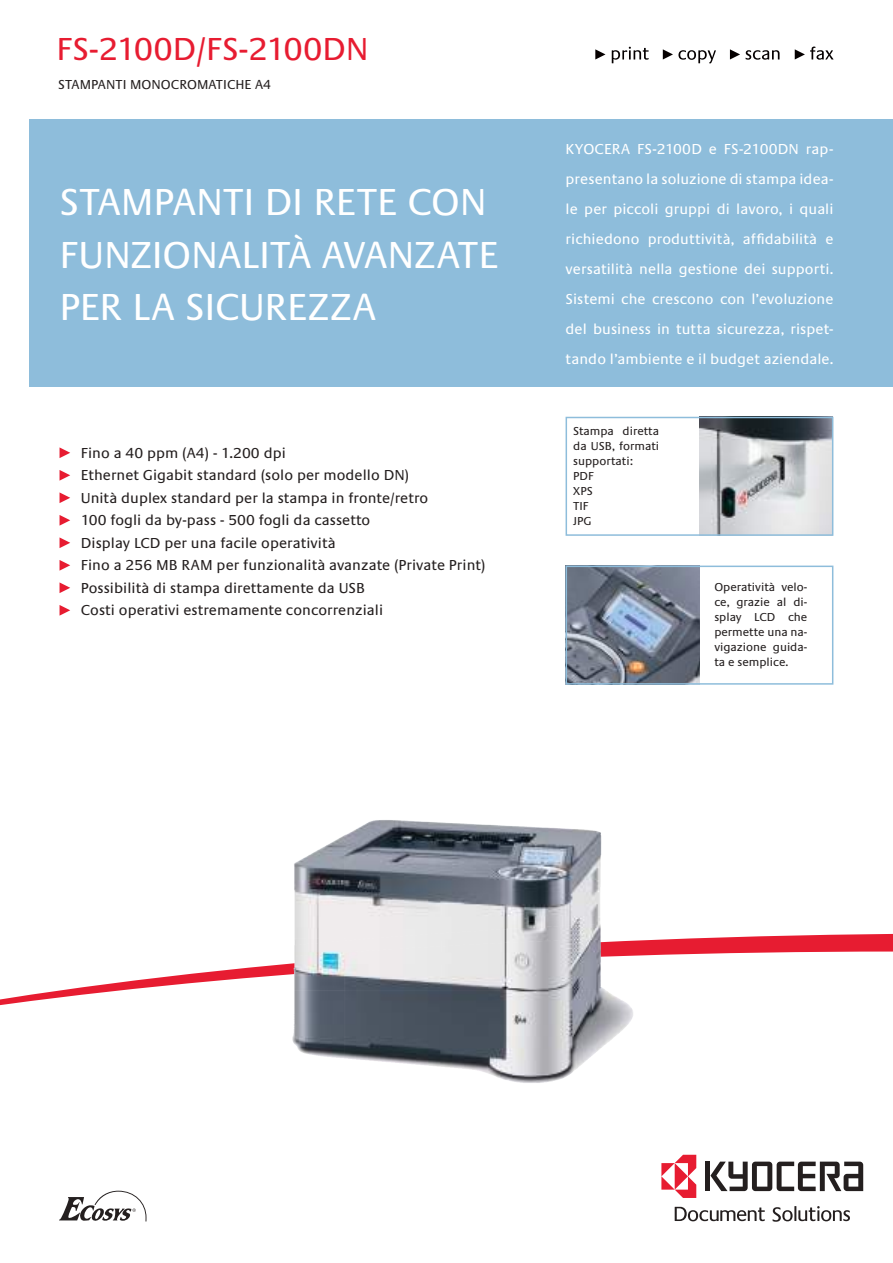
<style>
.page{position:relative;width:893px;height:1263px;background:#fff}
.page>*{position:absolute;margin:0;border:0;box-sizing:border-box;transform-origin:0 0}
.t1{font:39px/52.5px "Praxis EF";letter-spacing:-.005em;color:#fff}
.t2{font:33px "Praxis EF";color:#e71c31}
.t3{font:15px/22.5px "Praxis EF";letter-spacing:.005em;color:#241f1f}
.t4{font:15px/30px "Praxis EF";letter-spacing:.005em;color:#fff;text-align:justify}
.t5{font:13.5px "Praxis EF";letter-spacing:.005em;color:#241f1f}
.t6{font:12px/15px "Praxis EF";color:#241f1f;text-align:justify}
</style>
<div class="page">
<svg style="left:0;top:933px;width:893px;height:73px"></svg>
<img style="left:260px;top:820px;width:392px;height:263px">
<div style="left:30px;top:119px;width:863px;height:268px;background:#8ebddb"></div>
<svg style="left:59px;top:1191px;width:87px;height:30px"></svg>
<svg style="left:795px;top:47px;width:38px;height:13px"></svg>
<svg style="left:746px;top:50px;width:33px;height:10px"></svg>
<svg style="left:595px;top:49px;width:10px;height:11px"></svg>
<svg style="left:663px;top:49px;width:53px;height:14px"></svg>
<svg style="left:612px;top:47px;width:37px;height:16px"></svg>
<svg style="left:730px;top:49px;width:10px;height:11px"></svg>
<img style="left:699px;top:420px;width:131px;height:113px">
<img style="left:569px;top:569px;width:130px;height:113px">
<div style="left:705px;top:1161px;width:5px;height:30px;background:#241f1f"></div>
<svg style="left:710px;top:1161px;width:153px;height:30px"></svg>
<svg style="left:661px;top:1155px;width:35px;height:43px"></svg>
<svg style="left:773px;top:1206px;width:77px;height:16px"></svg>
<svg style="left:675px;top:1207px;width:90px;height:14px"></svg>
<div style="left:566px;top:417px;width:267px;height:119px;border:2px solid #8ebddb"></div>
<div style="left:566px;top:566px;width:267px;height:119px;border:2px solid #8ebddb"></div>
<svg style="left:60px;top:447px;width:10px;height:11px"></svg>
<svg style="left:60px;top:470px;width:10px;height:11px"></svg>
<svg style="left:60px;top:492px;width:10px;height:11px"></svg>
<svg style="left:60px;top:515px;width:10px;height:11px"></svg>
<svg style="left:60px;top:537px;width:10px;height:11px"></svg>
<svg style="left:60px;top:560px;width:10px;height:11px"></svg>
<svg style="left:60px;top:582px;width:10px;height:11px"></svg>
<svg style="left:60px;top:605px;width:10px;height:11px"></svg>
<h2 class="t2" style="left:56px;top:31px;width:314px">FS-2100D/FS-2100DN</h2>
<p class="t5" style="left:58px;top:78px;width:214px">STAMPANTI MONOCROMATICHE A4</p>
<h1 class="t1" style="left:60px;top:177px;width:441px">STAMPANTI DI RETE CON<br>FUNZIONALITÀ AVANZATE<br>PER LA SICUREZZA</h1>
<p class="t3" style="left:81px;top:442px;width:406px">Fino a 40 ppm (A4) - 1.200 dpi<br>Ethernet Gigabit standard (solo per modello DN)<br>Unità duplex standard per la stampa in fronte/retro<br>100 fogli da by-pass - 500 fogli da cassetto<br>Display LCD per una facile operatività<br>Fino a 256 MB RAM per funzionalità avanzate (Private Print)<br>Possibilità di stampa direttamente da USB<br>Costi operativi estremamente concorrenziali</p>
<p class="t4" style="left:566px;top:134px;width:269px">KYOCERA FS-2100D e FS-2100DN rap&shy;presentano la soluzione di stampa idea&shy;le per piccoli gruppi di lavoro, i quali richiedono produttività, affidabilità e versatilità nella gestione dei supporti.<br>Sistemi che crescono con l’evoluzione del business in tutta sicurezza, rispet&shy;tando l’ambiente e il budget aziendale.</p>
<p class="t6" style="left:573px;top:424px;width:87px;text-align:left">Stampa diretta da USB, formati supportati:<br>PDF<br>XPS<br>TIF<br>JPG</p>
<p class="t6" style="left:714px;top:579px;width:94px">Operatività velo&shy;ce, grazie al di&shy;splay LCD che permette una na&shy;vigazione guida&shy;ta e semplice.</p>
</div>
